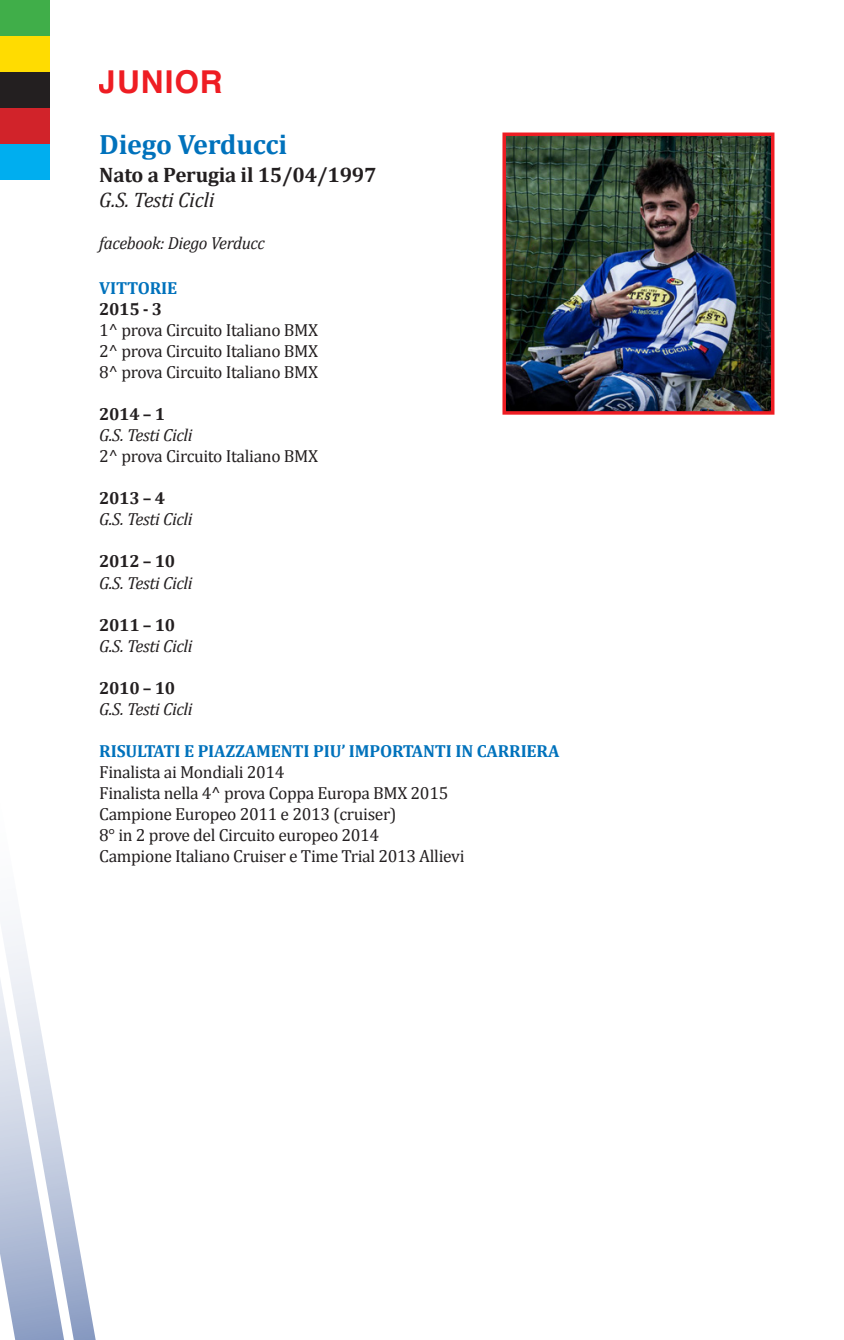
<style>
.page{position:relative;width:844px;height:1340px;background:#fff}
.page>*{position:absolute;margin:0;border:0;box-sizing:border-box;transform-origin:0 0}
.t1{font:700 31.5px "Helvetica";letter-spacing:.03em;color:#ee1d23}
.TITOLO_SCHEDE{font:700 28px "Cambria";letter-spacing:-.01em;color:#0072bc}
.LUOGO_NASCITA{font:700 21px "Cambria";letter-spacing:-.01em;color:#231f20}
.TEAM{font:italic 21px "Cambria";letter-spacing:-.01em;color:#231f20}
.TESTO_SCHEDE{font:17.5px "Cambria";letter-spacing:-.02em;color:#231f20}
.testo_schede_italic{font:italic 17.5px "Cambria";letter-spacing:-.02em;color:#231f20}
.TITOLI_SCHEDE_BLU{font:700 17.5px "Cambria";letter-spacing:-.01em;color:#0072bc}
.TESTO_SCHEDE_BOLD{font:700 17.5px "Cambria";letter-spacing:-.02em;color:#231f20}
</style>
<div class="page">
<svg style="left:0;top:928px;width:96px;height:411px"></svg>
<div style="left:0;top:144px;width:49px;height:36px;background:#00aeef"></div>
<div style="left:0;top:108px;width:49px;height:36px;background:#d1232a"></div>
<div style="left:0;top:72px;width:49px;height:36px;background:#231f20"></div>
<div style="left:0;top:36px;width:49px;height:36px;background:#ffdc01"></div>
<div style="left:0;top:0;width:49px;height:36px;background:#40ae49"></div>
<img style="left:507px;top:137px;width:262px;height:272px">
<div style="left:502px;top:132px;width:272px;height:282px;border:4px solid #ee1d23"></div>
<h1 class="t1" style="left:99px;top:57px;width:125px">JUNIOR</h1>
<p class="TITOLO_SCHEDE" style="left:99px;top:125px;width:189px">Diego Verducci</p>
<p class="LUOGO_NASCITA" style="left:99px;top:160px;width:279px">Nato a Perugia il 15/04/1997</p>
<p class="TEAM" style="left:99px;top:185px;width:117px">G.S. Testi Cicli</p>
<p class="testo_schede_italic" style="left:99px;top:230px;width:167px">facebook: Diego Verducc</p>
<p class="TITOLI_SCHEDE_BLU" style="left:99px;top:276px;width:79px">VITTORIE</p>
<p class="TESTO_SCHEDE_BOLD" style="left:99px;top:297px;width:64px">2015 - 3</p>
<p class="TESTO_SCHEDE" style="left:99px;top:320px;width:220px">1^ prova Circuito Italiano BMX</p>
<p class="TESTO_SCHEDE" style="left:99px;top:341px;width:220px">2^ prova Circuito Italiano BMX</p>
<p class="TESTO_SCHEDE" style="left:99px;top:362px;width:220px">8^ prova Circuito Italiano BMX</p>
<p class="TESTO_SCHEDE_BOLD" style="left:99px;top:402px;width:67px">2014 – 1</p>
<p class="testo_schede_italic" style="left:99px;top:423px;width:95px">G.S. Testi Cicli</p>
<p class="TESTO_SCHEDE" style="left:99px;top:446px;width:220px">2^ prova Circuito Italiano BMX</p>
<p class="TESTO_SCHEDE_BOLD" style="left:99px;top:486px;width:67px">2013 – 4</p>
<p class="testo_schede_italic" style="left:99px;top:507px;width:95px">G.S. Testi Cicli</p>
<p class="TESTO_SCHEDE_BOLD" style="left:99px;top:549px;width:77px">2012 – 10</p>
<p class="testo_schede_italic" style="left:99px;top:570px;width:95px">G.S. Testi Cicli</p>
<p class="TESTO_SCHEDE_BOLD" style="left:99px;top:612px;width:77px">2011 – 10</p>
<p class="testo_schede_italic" style="left:99px;top:633px;width:95px">G.S. Testi Cicli</p>
<p class="TESTO_SCHEDE_BOLD" style="left:99px;top:675px;width:77px">2010 – 10</p>
<p class="testo_schede_italic" style="left:99px;top:696px;width:95px">G.S. Testi Cicli</p>
<p class="TITOLI_SCHEDE_BLU" style="left:99px;top:738px;width:461px">RISULTATI E PIAZZAMENTI PIU’ IMPORTANTI IN CARRIERA</p>
<p class="TESTO_SCHEDE" style="left:99px;top:761px;width:187px">Finalista ai Mondiali 2014</p>
<p class="TESTO_SCHEDE" style="left:99px;top:782px;width:350px">Finalista nella 4^ prova Coppa Europa BMX 2015</p>
<p class="TESTO_SCHEDE" style="left:99px;top:803px;width:299px">Campione Europeo 2011 e 2013 (cruiser)</p>
<p class="TESTO_SCHEDE" style="left:99px;top:824px;width:281px">8° in 2 prove del Circuito europeo 2014</p>
<p class="TESTO_SCHEDE" style="left:99px;top:845px;width:366px">Campione Italiano Cruiser e Time Trial 2013 Allievi</p>
</div>
